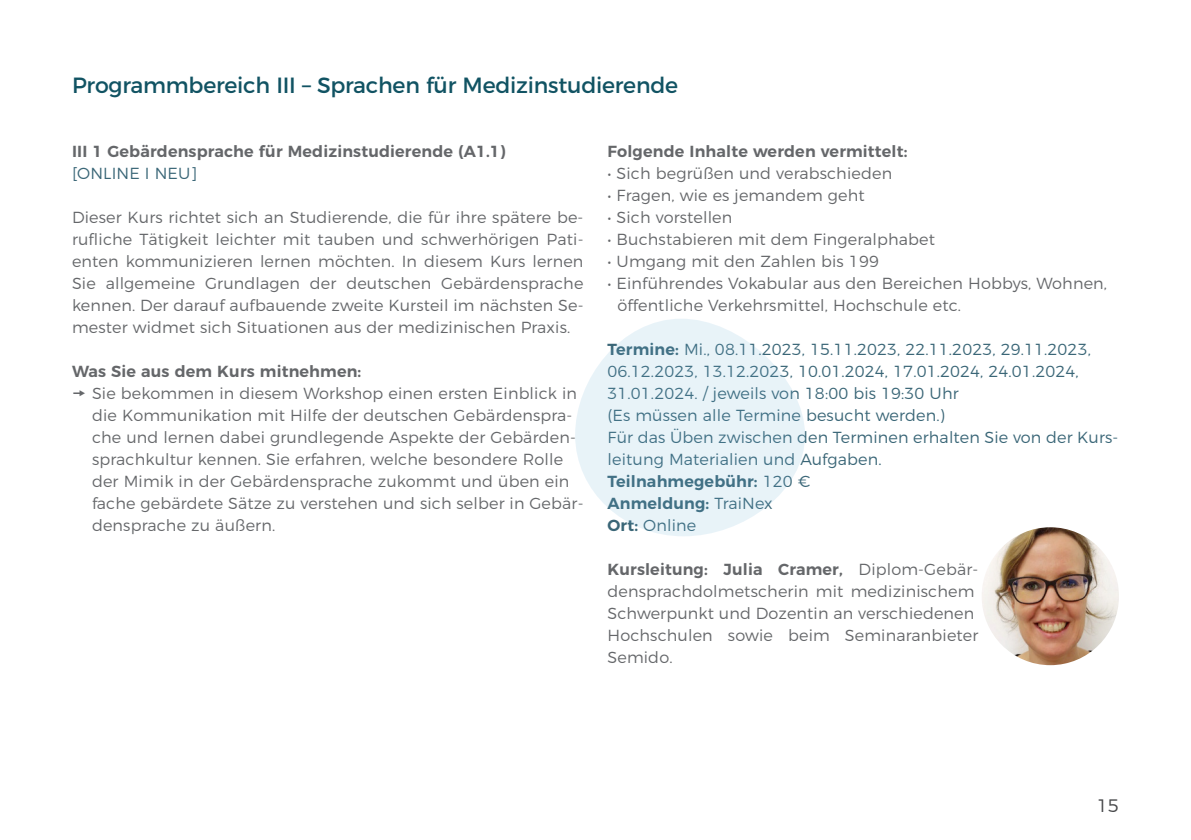
<style>
.page{position:relative;width:1191px;height:840px;background:#fff}
.page>*{position:absolute;margin:0;border:0;box-sizing:border-box;transform-origin:0 0}
.t1{font:22px "Montserrat";letter-spacing:-.01em;color:#115363}
.t2{font:300 18px "Montserrat";color:#464749}
.t3{font:300 16px/22px "Montserrat";letter-spacing:.01em;color:#65676a}
.t4{font:300 16px/22px "Montserrat";letter-spacing:.01em;color:#3a6677}
.t5{font:600 16px "Montserrat";letter-spacing:.01em;color:#65676a}
.s1{font-weight:600}
</style>
<div class="page">
<img style="left:981px;top:527px;width:138px;height:137px;border-radius:69px">
<div style="left:575px;top:318px;width:230px;height:218px;background:#e8f3f8;border-radius:104px"></div>
<h1 class="t1" style="left:72px;top:68px;width:607px">Programmbereich III – Sprachen für Medizinstudierende</h1>
<p class="t5" style="left:72px;top:138px;width:435px">III 1 Gebärdensprache für Medizinstudierende (A1.1)</p>
<p class="t4" style="left:72px;top:161px;width:127px">[ONLINE I NEU]</p>
<p class="t3" style="left:72px;top:205px;width:513px;text-align:justify">Dieser Kurs richtet sich an Studierende, die für ihre spätere be&shy;rufliche Tätigkeit leichter mit tauben und schwerhörigen Pati&shy;enten kommunizieren lernen möchten. In diesem Kurs lernen Sie allgemeine Grundlagen der deutschen Gebärdensprache kennen. Der darauf aufbauende zweite Kursteil im nächsten Se&shy;mester widmet sich Situationen aus der medizinischen Praxis.</p>
<p class="t5" style="left:72px;top:358px;width:291px">Was Sie aus dem Kurs mitnehmen:</p>
<p class="t3" style="left:92px;top:381px;width:493px">Sie bekommen in diesem Workshop einen ersten Einblick in die Kommunikation mit Hilfe der deutschen Gebärdenspra&shy;che und lernen dabei grundlegende Aspekte der Gebärden&shy;sprachkultur kennen. Sie erfahren, welche besondere Rolle der Mimik in der Gebärdensprache zukommt und üben ein fache gebärdete Sätze zu verstehen und sich selber in Gebär&shy;densprache zu äußern.</p>
<p class="t5" style="left:607px;top:138px;width:301px">Folgende Inhalte werden vermittelt:</p>
<p class="t3" style="left:607px;top:161px;width:286px">• Sich begrüßen und verabschieden</p>
<p class="t3" style="left:607px;top:183px;width:259px">• Fragen, wie es jemandem geht</p>
<p class="t3" style="left:607px;top:205px;width:126px">• Sich vorstellen</p>
<p class="t3" style="left:607px;top:227px;width:329px">• Buchstabieren mit dem Fingeralphabet</p>
<p class="t3" style="left:607px;top:249px;width:273px">• Umgang mit den Zahlen bis 199</p>
<p class="t3" style="left:617px;top:271px;width:491px;text-indent:-10px">• Einführendes Vokabular aus den Bereichen Hobbys, Wohnen, öffentliche Verkehrsmittel, Hochschule etc.</p>
<p class="t4" style="left:607px;top:337px;width:512px"><span class="s1">Termine:</span> Mi., 08.11.2023, 15.11.2023, 22.11.2023, 29.11.2023, 06.12.2023, 13.12.2023, 10.01.2024, 17.01.2024, 24.01.2024, 31.01.2024. / jeweils von 18:00 bis 19:30 Uhr<br>(Es müssen alle Termine besucht werden.)<br>Für das Üben zwischen den Terminen erhalten Sie von der Kurs&shy;leitung Materialien und Aufgaben.<br><span class="s1">Teilnahmegebühr:</span> 120 €<br><span class="s1">Anmeldung:</span> TraiNex<br><span class="s1">Ort:</span> Online</p>
<p class="t3" style="left:607px;top:557px;width:372px"><span class="s1">Kursleitung: Julia Cramer,</span> Diplom-Gebär&shy;densprachdolmetscherin mit medizinischem Schwerpunkt und Dozentin an verschiedenen Hochschulen sowie beim Seminaranbieter Semido.</p>
<p class="t2" style="left:1096px;top:791px;width:24px">15</p>
</div>
